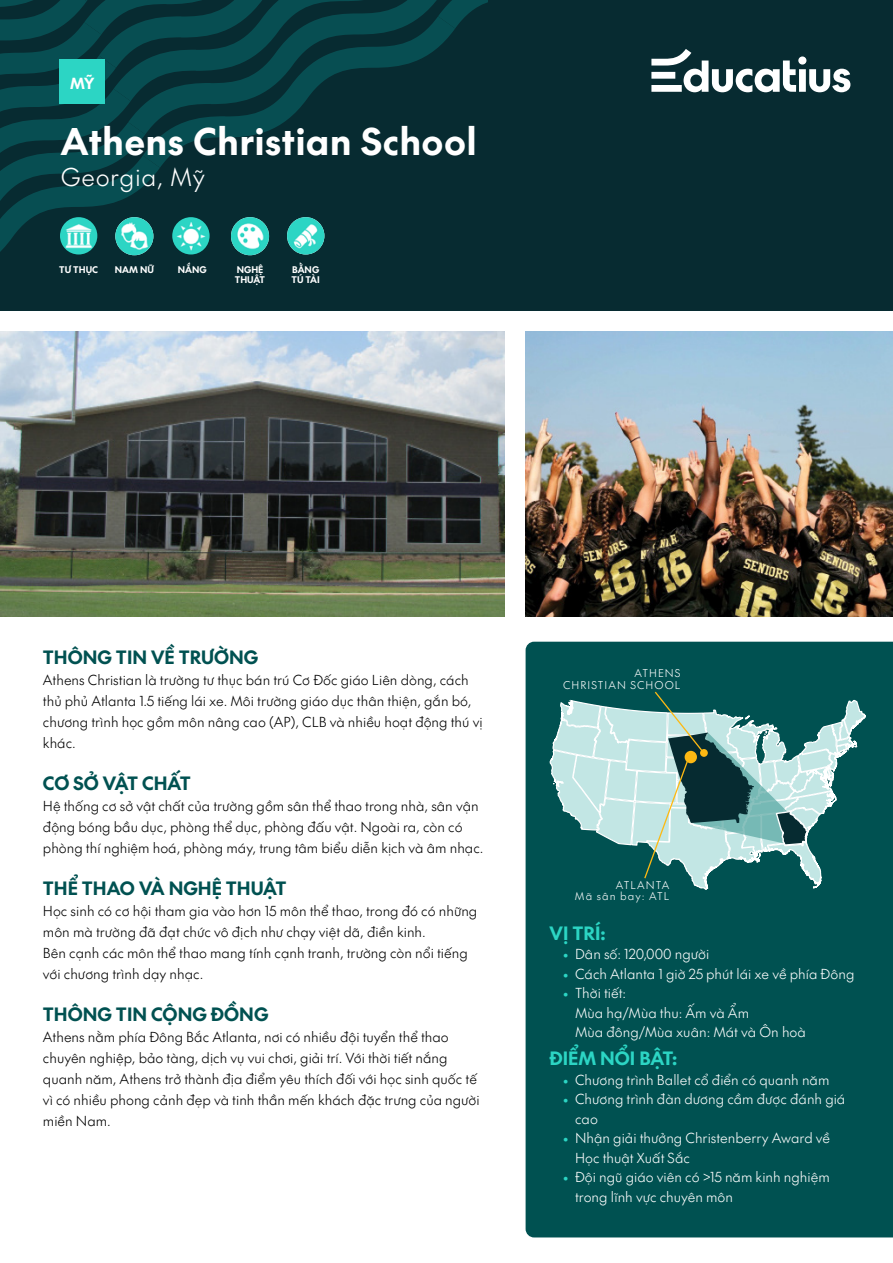
<style>
.page{position:relative;width:893px;height:1263px;background:#fff}
.page>*{position:absolute;margin:0;border:0;box-sizing:border-box;transform-origin:0 0}
.t1{font:36px "SVN The Future Bold";letter-spacing:.025em;color:#fff}
.t2{font:24px "SVN The Future Light";letter-spacing:.025em;color:#fff}
.t3{font:18px "SVN The Future Bold";color:#005151}
.t4{font:18px "SVN The Future Bold";color:#2cd5c4}
.t5{font:15px "SVN The Future Bold";color:#fff}
.t6{font:13.5px/21px "SVN The Future Light";color:#000}
.t7{font:13.5px/19.5px "SVN The Future Light";color:#fff}
.t8{font:10.5px/10.8px "SVN The Future Light";letter-spacing:.1em;color:#fff;text-align:right}
.t9{font:9px/10.5px "SVN The Future Bold";color:#fff}
.s1{font-family:"The Future";font-weight:300;color:#2cd5c4}
</style>
<div class="page">
<div style="left:0;top:0;width:893px;height:310px;background:#072b31"></div>
<svg style="left:0;top:0;width:487px;height:256px"></svg>
<div style="left:60px;top:60px;width:45px;height:44px;background:#2cd5c4"></div>
<div style="left:526px;top:642px;width:367px;height:595px;background:#005151"></div>
<svg style="left:651px;top:49px;width:199px;height:43px"></svg>
<img style="left:526px;top:332px;width:367px;height:285px">
<img style="left:172px;top:217px;width:38px;height:37px;border-radius:19px">
<img style="left:115px;top:217px;width:38px;height:38px;border-radius:19px">
<img style="left:231px;top:217px;width:38px;height:38px;border-radius:19px">
<img style="left:287px;top:217px;width:37px;height:37px;border-radius:19px">
<img style="left:60px;top:217px;width:37px;height:37px;border-radius:19px">
<svg style="left:549px;top:690px;width:318px;height:219px;background:#5b9290"></svg>
<img style="left:0;top:332px;width:504px;height:285px">
<p class="t5" style="left:70px;top:71px;width:26px">MỸ</p>
<h1 class="t1" style="left:61px;top:112px;width:417px">Athens Christian School</h1>
<h2 class="t2" style="left:61px;top:159px;width:146px">Georgia, Mỹ</h2>
<p class="t9" style="left:59px;top:263px;width:40px">TƯ THỤC</p>
<p class="t9" style="left:115px;top:263px;width:41px">NAM NỮ</p>
<p class="t9" style="left:178px;top:263px;width:30px">NẮNG</p>
<p class="t9" style="left:235px;top:263px;width:32px">NGHỆ<br>THUẬT</p>
<p class="t9" style="left:292px;top:263px;width:30px">BẰNG<br>TÚ TÀI</p>
<h3 class="t3" style="left:43px;top:643px;width:217px">THÔNG TIN VỀ TRƯỜNG</h3>
<p class="t6" style="left:43px;top:668px;width:441px">Athens Christian là trường tư thục bán trú Cơ Đốc giáo Liên dòng, cách thủ phủ Atlanta 1.5 tiếng lái xe. Môi trường giáo dục thân thiện, gắn bó, chương trình học gồm môn nâng cao (AP), CLB và nhiều hoạt động thú vị khác.</p>
<h3 class="t3" style="left:43px;top:769px;width:149px">CƠ SỞ VẬT CHẤT</h3>
<p class="t6" style="left:43px;top:794px;width:442px">Hệ thống cơ sở vật chất của trường gồm sân thể thao trong nhà, sân vận động bóng bầu dục, phòng thể dục, phòng đấu vật. Ngoài ra, còn có phòng thí nghiệm hoá, phòng máy, trung tâm biểu diễn kịch và âm nhạc.</p>
<h3 class="t3" style="left:43px;top:874px;width:245px">THỂ THAO VÀ NGHỆ THUẬT</h3>
<p class="t6" style="left:43px;top:899px;width:436px">Học sinh có cơ hội tham gia vào hơn 15 môn thể thao, trong đó có những môn mà trường đã đạt chức vô địch như chạy việt dã, điền kinh.<br>Bên cạnh các môn thể thao mang tính cạnh tranh, trường còn nổi tiếng với chương trình dạy nhạc.</p>
<h3 class="t3" style="left:43px;top:1000px;width:227px">THÔNG TIN CỘNG ĐỒNG</h3>
<p class="t6" style="left:43px;top:1025px;width:438px">Athens nằm phía Đông Bắc Atlanta, nơi có nhiều đội tuyển thể thao chuyên nghiệp, bảo tàng, dịch vụ vui chơi, giải trí. Với thời tiết nắng quanh năm, Athens trở thành địa điểm yêu thích đối với học sinh quốc tế vì có nhiều phong cảnh đẹp và tinh thần mến khách đặc trưng của người miền Nam.</p>
<p class="t8" style="left:563px;top:667px;width:119px;line-height:11.9px">ATHENS<br>CHRISTIAN SCHOOL</p>
<p class="t8" style="left:575px;top:879px;width:96px">ATLANTA<br>Mã sân bay: ATL</p>
<h3 class="t4" style="left:550px;top:918px;width:58px">VỊ TRÍ:</h3>
<p class="t7" style="left:562px;top:944px;width:148px"><span class="s1">•</span> Dân số: 120,000 người</p>
<p class="t7" style="left:562px;top:963px;width:294px"><span class="s1">•</span> Cách Atlanta 1 giờ 25 phút lái xe về phía Đông</p>
<p class="t7" style="left:575px;top:983px;width:232px;text-indent:-13px"><span class="s1">•</span> Thời tiết:<br>Mùa hạ/Mùa thu: Ấm và Ẩm<br>Mùa đông/Mùa xuân: Mát và Ôn hoà</p>
<h3 class="t4" style="left:550px;top:1044px;width:129px">ĐIỂM NỔI BẬT:</h3>
<p class="t7" style="left:562px;top:1069px;width:269px"><span class="s1">•</span> Chương trình Ballet cổ điển có quanh năm</p>
<p class="t7" style="left:575px;top:1089px;width:272px;text-indent:-13px"><span class="s1">•</span> Chương trình đàn dương cầm được đánh giá cao</p>
<p class="t7" style="left:575px;top:1128px;width:257px;text-indent:-13px"><span class="s1">•</span> Nhận giải thưởng Christenberry Award về<br>Học thuật Xuất Sắc</p>
<p class="t7" style="left:575px;top:1167px;width:256px;text-indent:-13px"><span class="s1">•</span> Đội ngũ giáo viên có &gt;15 năm kinh nghiệm trong lĩnh vực chuyên môn</p>
</div>
